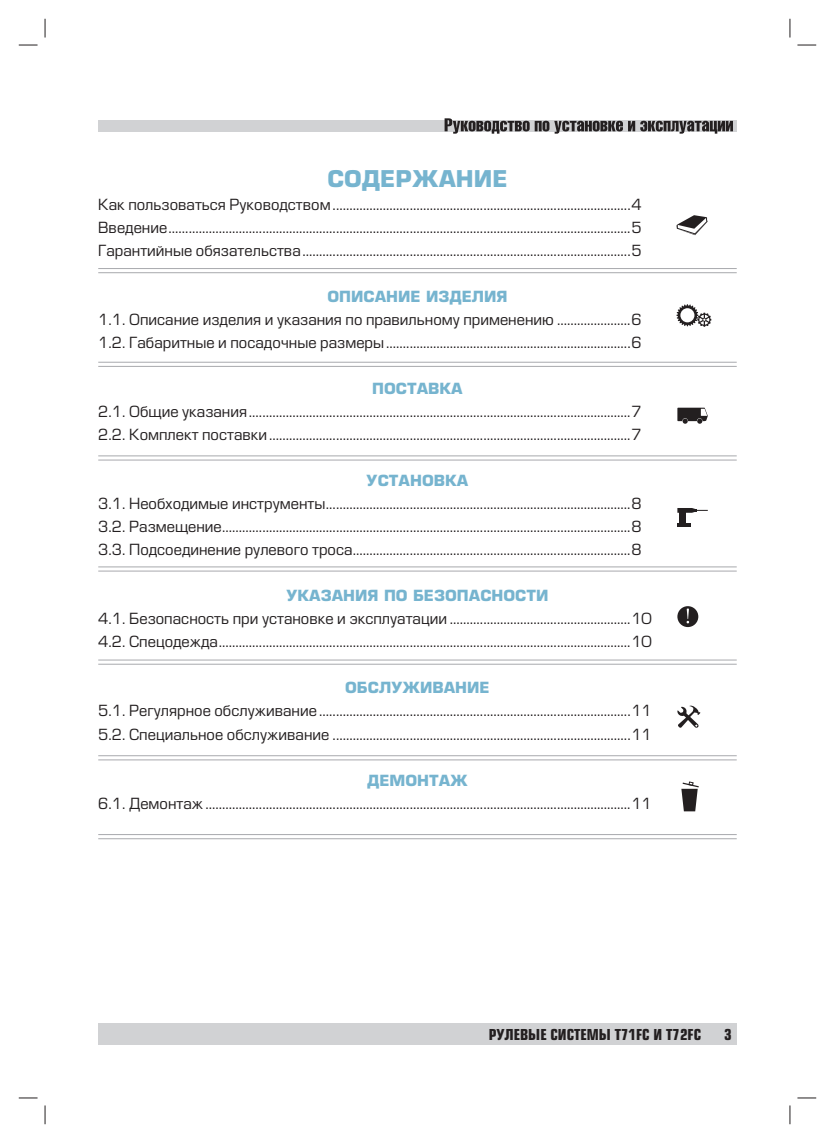
<style>
.page{position:relative;width:835px;height:1143px;background:#fff}
.page>*{position:absolute;margin:0;border:0;box-sizing:border-box;transform-origin:0 0}
.t1{font:700 22.5px "Europe";color:#76b4cf}
.t2{font:15px/23px "Europe";color:#231f20}
.t3{font:700 15px "Europe";color:#76b4cf}
.t4{font:700 14.75px "Europe Cond";color:#231f20}
</style>
<div class="page">
<div style="left:98px;top:120px;width:638px;height:12px;background:#d1d2d4"></div>
<div style="left:98px;top:1023px;width:638px;height:21px;background:#d1d2d4"></div>
<svg style="left:444px;top:118px;width:288px;height:16px"></svg>
<svg style="left:676px;top:215px;width:31px;height:20px"></svg>
<svg style="left:677px;top:407px;width:30px;height:17px"></svg>
<div style="left:678px;top:511px;width:7px;height:15px;background:#231f20"></div>
<svg style="left:677px;top:523px;width:13px;height:3px"></svg>
<svg style="left:677px;top:508px;width:30px;height:4px"></svg>
<div style="left:677px;top:606px;width:21px;height:21px;background:#231f20;border-radius:50%"></div>
<svg style="left:686px;top:608px;width:2px;height:15px"></svg>
<svg style="left:677px;top:705px;width:23px;height:23px"></svg>
<svg style="left:681px;top:781px;width:17px;height:30px"></svg>
<hr style="left:98px;top:268px;width:638px;height:1px;background:#a8a9ad">
<hr style="left:98px;top:272px;width:638px;height:1px;background:#a8a9ad">
<hr style="left:98px;top:362px;width:638px;height:1px;background:#a8a9ad">
<hr style="left:98px;top:366px;width:638px;height:1px;background:#a8a9ad">
<hr style="left:98px;top:455px;width:638px;height:1px;background:#a8a9ad">
<hr style="left:98px;top:459px;width:638px;height:1px;background:#a8a9ad">
<hr style="left:98px;top:566px;width:638px;height:1px;background:#a8a9ad">
<hr style="left:98px;top:570px;width:638px;height:1px;background:#a8a9ad">
<hr style="left:98px;top:659px;width:638px;height:1px;background:#a8a9ad">
<hr style="left:98px;top:663px;width:638px;height:1px;background:#a8a9ad">
<hr style="left:98px;top:755px;width:638px;height:1px;background:#a8a9ad">
<hr style="left:98px;top:759px;width:638px;height:1px;background:#a8a9ad">
<hr style="left:98px;top:834px;width:638px;height:1px;background:#a8a9ad">
<hr style="left:98px;top:838px;width:638px;height:1px;background:#a8a9ad">
<svg style="left:676px;top:304px;width:35px;height:23px"></svg>
<svg style="left:19px;top:44px;width:19px;height:2px"></svg>
<svg style="left:797px;top:44px;width:18px;height:2px"></svg>
<svg style="left:19px;top:1097px;width:19px;height:1px"></svg>
<svg style="left:797px;top:1097px;width:18px;height:1px"></svg>
<svg style="left:44px;top:19px;width:2px;height:19px"></svg>
<svg style="left:44px;top:1105px;width:2px;height:19px"></svg>
<svg style="left:789px;top:19px;width:1px;height:19px"></svg>
<svg style="left:789px;top:1105px;width:1px;height:19px"></svg>
<h1 class="t1" style="left:327px;top:170px;width:182px">СОДЕРЖАНИЕ</h1>
<p class="t2" style="left:98px;top:195px;width:544px;text-align:justify">Как пользоваться Руководством .........................................................................................4<br>Введение ..........................................................................................................................................5<br>Гарантийные обязательства ..................................................................................................5</p>
<p class="t3" style="left:327px;top:291px;width:181px">ОПИСАНИЕ ИЗДЕЛИЯ</p>
<p class="t2" style="left:98px;top:310px;width:544px">1.1. Описание изделия и указания по правильному применению ......................6<br>1.2. Габаритные и посадочные размеры .........................................................................6</p>
<p class="t3" style="left:372px;top:383px;width:92px">ПОСТАВКА</p>
<p class="t2" style="left:98px;top:402px;width:544px">2.1. Общие указания ..................................................................................................................7<br>2.2. Комплект поставки ............................................................................................................7</p>
<p class="t3" style="left:366px;top:475px;width:103px">УСТАНОВКА</p>
<p class="t2" style="left:98px;top:494px;width:544px;text-align:justify">3.1. Необходимые инструменты ...........................................................................................8<br>3.2. Размещение ..........................................................................................................................8<br>3.3. Подсоединение рулевого троса ...................................................................................8</p>
<p class="t3" style="left:286px;top:590px;width:263px">УКАЗАНИЯ ПО БЕЗОПАСНОСТИ</p>
<p class="t2" style="left:98px;top:609px;width:555px">4.1. Безопасность при установке и эксплуатации ......................................................10<br>4.2. Спецодежда ...........................................................................................................................10</p>
<p class="t3" style="left:345px;top:682px;width:146px">ОБСЛУЖИВАНИЕ</p>
<p class="t2" style="left:98px;top:701px;width:555px">5.1. Регулярное обслуживание .............................................................................................11<br>5.2. Специальное обслуживание .........................................................................................11</p>
<p class="t3" style="left:367px;top:774px;width:102px">ДЕМОНТАЖ</p>
<p class="t2" style="left:98px;top:793px;width:555px">6.1. Демонтаж ...............................................................................................................................11</p>
<p class="t4" style="left:488px;top:1028px;width:214px">РУЛЕВЫЕ СИСТЕМЫ Т71FC И T72FC</p>
<p class="t4" style="left:723px;top:1028px;width:9px">3</p>
</div>
